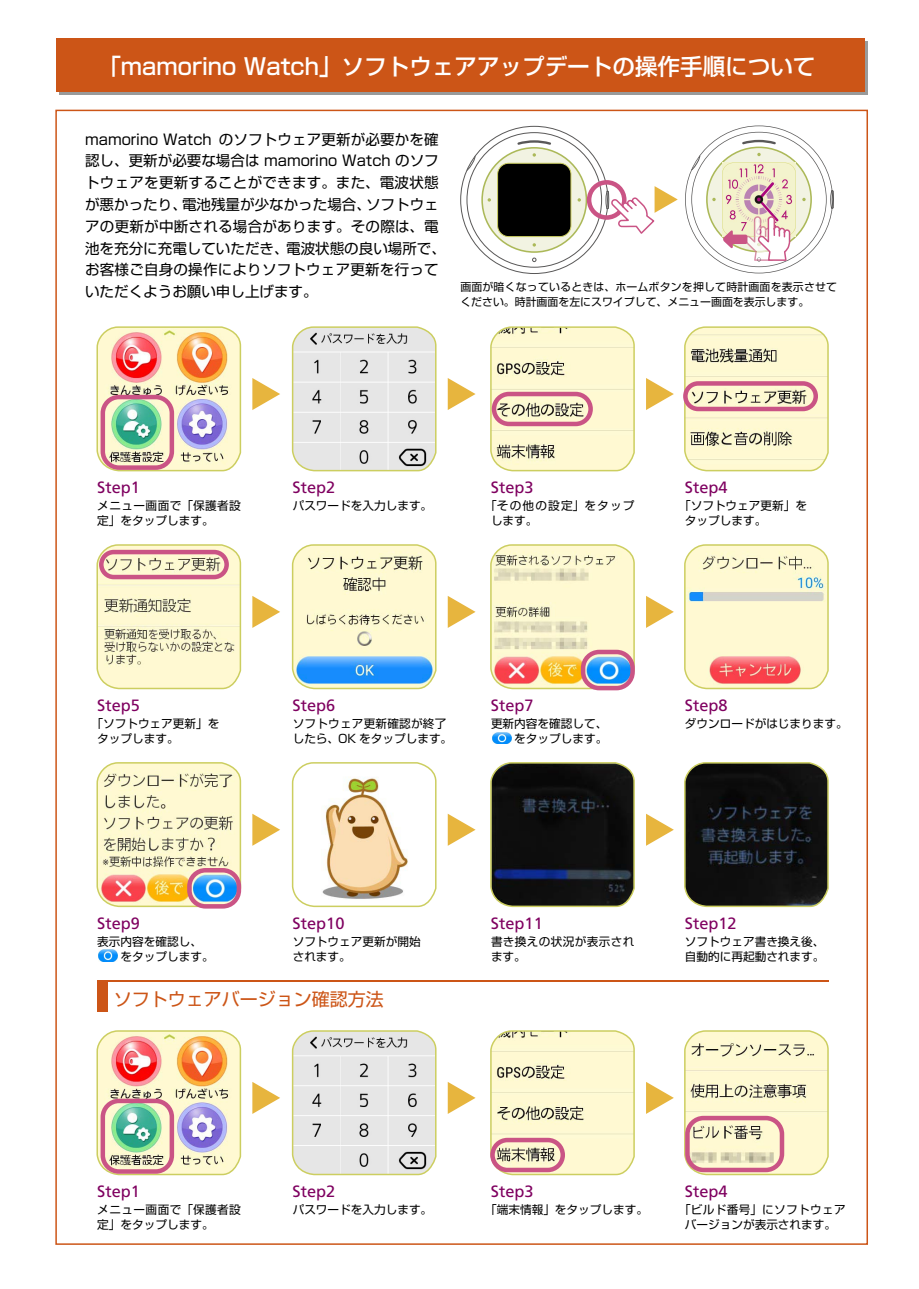
<style>
.page{position:relative;width:919px;height:1289px;background:#fff}
.page>*{position:absolute;margin:0;border:0;box-sizing:border-box;transform-origin:0 0}
.t1{font:500 22.5px "Shin Go Pr 6 N";color:#fff}
.t2{font:18px "Shin Go Pr 6 N";color:#cc5517}
.t3{font:16.35px "Frutiger LT Pro";color:#7f0060}
.t4{font:14.55px/21.8px "Shin Go Pr 6 N";color:#000}
.t5{font:11.55px/14.7px "Shin Go Pr 6 N";color:#000}
.t6{font:11.55px/14.7px "Shin Go Pr 6 N";letter-spacing:.04em;color:#000}
.t7{font:11.55px/14.7px "Shin Go Pr 6 N";letter-spacing:.02em;color:#000}
.t8{font:11.55px/14.7px "Shin Go Pr 6 N";letter-spacing:.105em;color:#000}
.t9{font:11.55px/14.7px "Shin Go Pr 6 N";letter-spacing:.03em;color:#000}
.t10{font:10.95px/14.7px "Shin Go Pr 6 N";letter-spacing:.02em;color:#000}
</style>
<div class="page">
<div style="left:59px;top:42px;width:808px;height:53px;background:#999a9a"></div>
<div style="left:56px;top:39px;width:808px;height:53px;background:#cc5517"></div>
<svg style="left:252px;top:378px;width:28px;height:32px"></svg>
<svg style="left:447px;top:378px;width:28px;height:32px"></svg>
<svg style="left:646px;top:378px;width:27px;height:32px"></svg>
<svg style="left:252px;top:596px;width:28px;height:32px"></svg>
<svg style="left:447px;top:596px;width:28px;height:32px"></svg>
<svg style="left:646px;top:596px;width:27px;height:32px"></svg>
<svg style="left:252px;top:813px;width:28px;height:32px"></svg>
<svg style="left:447px;top:813px;width:28px;height:32px"></svg>
<svg style="left:646px;top:813px;width:27px;height:32px"></svg>
<svg style="left:252px;top:1082px;width:28px;height:31px"></svg>
<svg style="left:447px;top:1082px;width:28px;height:31px"></svg>
<svg style="left:646px;top:1082px;width:27px;height:31px"></svg>
<img style="left:492px;top:732px;width:19px;height:11px">
<img style="left:99px;top:949px;width:19px;height:12px">
<div style="left:97px;top:980px;width:11px;height:31px;background:#cc5517"></div>
<hr style="left:103px;top:980px;width:725px;height:2px;background:#cc5517">
<svg style="left:685px;top:125px;width:149px;height:148px"></svg>
<div style="left:730px;top:234px;width:17px;height:10px;background:#ca5485;border-radius:2px"></div>
<svg style="left:460px;top:126px;width:148px;height:147px"></svg>
<svg style="left:466px;top:156px;width:10px;height:15px"></svg>
<div style="left:467px;top:133px;width:134px;height:134px;background:#fff;border-radius:50%"></div>
<svg style="left:532px;top:258px;width:4px;height:4px"></svg>
<svg style="left:481px;top:147px;width:106px;height:106px"></svg>
<div style="left:483px;top:149px;width:102px;height:102px;background:#f2f3e2;border-radius:50%"></div>
<svg style="left:577px;top:198px;width:4px;height:4px"></svg>
<svg style="left:517px;top:140px;width:34px;height:5px"></svg>
<svg style="left:532px;top:153px;width:4px;height:4px"></svg>
<svg style="left:487px;top:198px;width:4px;height:4px"></svg>
<div style="left:497px;top:163px;width:74px;height:73px;background:#000;border-radius:11px"></div>
<div style="left:497px;top:163px;width:74px;height:74px;border:1px solid #ccce60;border-radius:11px"></div>
<div style="left:586px;top:180px;width:40px;height:40px;border:4px solid #ca5485;border-radius:50%"></div>
<svg style="left:605px;top:186px;width:72px;height:48px"></svg>
<img style="left:96px;top:326px;width:146px;height:146px">
<svg style="left:291px;top:326px;width:146px;height:146px;background:#dededa"></svg>
<svg style="left:490px;top:326px;width:145px;height:146px;background:#f1ebc5"></svg>
<svg style="left:684px;top:326px;width:145px;height:146px;background:#ece7c2"></svg>
<svg style="left:96px;top:544px;width:146px;height:146px;background:#ede8c2"></svg>
<svg style="left:291px;top:544px;width:146px;height:146px;background:#d1dfce"></svg>
<svg style="left:490px;top:544px;width:145px;height:146px;background:#e8dfbc"></svg>
<svg style="left:684px;top:544px;width:145px;height:146px;background:#f5e1c0"></svg>
<svg style="left:96px;top:762px;width:146px;height:145px;background:#e3dab8"></svg>
<svg style="left:291px;top:762px;width:146px;height:145px"></svg>
<svg style="left:490px;top:762px;width:145px;height:145px;background:#1e1f1f"></svg>
<svg style="left:684px;top:762px;width:145px;height:145px;background:#1f211e"></svg>
<img style="left:96px;top:1030px;width:146px;height:145px">
<svg style="left:291px;top:1030px;width:146px;height:145px;background:#dfdfda"></svg>
<svg style="left:490px;top:1030px;width:145px;height:145px;background:#f0eac4"></svg>
<svg style="left:684px;top:1030px;width:145px;height:145px;background:#eee8c3"></svg>
<div style="left:101px;top:395px;width:73px;height:75px;border:4px solid #ca5485;border-radius:16px"></div>
<div style="left:491px;top:392px;width:102px;height:34px;border:4px solid #ca5485;border-radius:15px"></div>
<div style="left:101px;top:1098px;width:73px;height:75px;border:4px solid #ca5485;border-radius:16px"></div>
<div style="left:490px;top:1137px;width:75px;height:35px;border:4px solid #ca5485;border-radius:15px"></div>
<div style="left:683px;top:381px;width:135px;height:30px;border:4px solid #ca5485;border-radius:13px"></div>
<div style="left:99px;top:550px;width:130px;height:29px;border:4px solid #ca5485;border-radius:12px"></div>
<div style="left:581px;top:649px;width:53px;height:41px;border:4px solid #ca5485;border-radius:16px"></div>
<div style="left:187px;top:868px;width:54px;height:40px;border:4px solid #ca5485;border-radius:16px"></div>
<div style="left:685px;top:1115px;width:99px;height:57px;border:4px solid #ca5485;border-radius:16px"></div>
<h1 class="t1" style="left:98px;top:48px;width:718px">「mamorino Watch」ソフトウェアアップデートの操作手順について</h1>
<p class="t4" style="left:85px;top:127px;width:362px">mamorino Watch のソフトウェア更新が必要かを確認し、更新が必要な場合は mamorino Watch のソフトウェアを更新することができます。また、電波状態が悪かったり、電池残量が少なかった場合、ソフトウェアの更新が中断される場合があります。その際は、電池を充分に充電していただき、電波状態の良い場所で、お客様ご自身の操作によりソフトウェア更新を行っていただくようお願い申し上げます。</p>
<p class="t10" style="left:460px;top:279px;width:378px">画面が暗くなっているときは、ホームボタンを押して時計画面を表示させてください。時計画面を左にスワイプして、メニュー画面を表示します。</p>
<p class="t3" style="left:97px;top:477px;width:44px">Step1</p>
<p class="t6" style="left:97px;top:497px;width:145px">メニュー画面で「保護者設定」をタップします。</p>
<p class="t3" style="left:292px;top:477px;width:44px">Step2</p>
<p class="t5" style="left:293px;top:497px;width:141px">パスワードを入力します。</p>
<p class="t3" style="left:491px;top:477px;width:44px">Step3</p>
<p class="t8" style="left:491px;top:497px;width:145px;text-indent:-6px">「その他の設定」をタップします。</p>
<p class="t3" style="left:684px;top:477px;width:44px">Step4</p>
<p class="t5" style="left:685px;top:497px;width:124px;text-indent:-6px">「ソフトウェア更新」をタップします。</p>
<p class="t3" style="left:97px;top:695px;width:44px">Step5</p>
<p class="t5" style="left:97px;top:715px;width:124px;text-indent:-6px">「ソフトウェア更新」をタップします。</p>
<p class="t3" style="left:292px;top:695px;width:44px">Step6</p>
<p class="t7" style="left:293px;top:715px;width:161px">ソフトウェア更新確認が終了したら、OK をタップします。</p>
<p class="t3" style="left:491px;top:695px;width:44px">Step7</p>
<p class="t5" style="left:491px;top:715px;width:118px">更新内容を確認して、　　をタップします。</p>
<p class="t3" style="left:684px;top:695px;width:44px">Step8</p>
<p class="t5" style="left:685px;top:715px;width:164px">ダウンロードがはじまります。</p>
<p class="t3" style="left:97px;top:913px;width:44px">Step9</p>
<p class="t5" style="left:97px;top:933px;width:118px">表示内容を確認し、　　をタップします。</p>
<p class="t3" style="left:292px;top:913px;width:53px">Step10</p>
<p class="t5" style="left:293px;top:933px;width:129px">ソフトウェア更新が開始されます。</p>
<p class="t2" style="left:114px;top:984px;width:271px">ソフトウェアバージョン確認方法</p>
<p class="t3" style="left:491px;top:913px;width:53px">Step11</p>
<p class="t9" style="left:491px;top:933px;width:145px">書き換えの状況が表示されます。</p>
<p class="t3" style="left:684px;top:913px;width:53px">Step12</p>
<p class="t5" style="left:685px;top:933px;width:141px">ソフトウェア書き換え後、自動的に再起動されます。</p>
<p class="t3" style="left:97px;top:1181px;width:44px">Step1</p>
<p class="t6" style="left:97px;top:1201px;width:145px">メニュー画面で「保護者設定」をタップします。</p>
<p class="t3" style="left:292px;top:1181px;width:44px">Step2</p>
<p class="t5" style="left:293px;top:1201px;width:141px">パスワードを入力します。</p>
<p class="t3" style="left:491px;top:1181px;width:44px">Step3</p>
<p class="t5" style="left:485px;top:1201px;width:164px">「端末情報」をタップします。</p>
<p class="t3" style="left:684px;top:1181px;width:44px">Step4</p>
<p class="t5" style="left:679px;top:1201px;width:168px;text-align:center">「ビルド番号」にソフトウェアバージョンが表示されます。</p>
</div>
